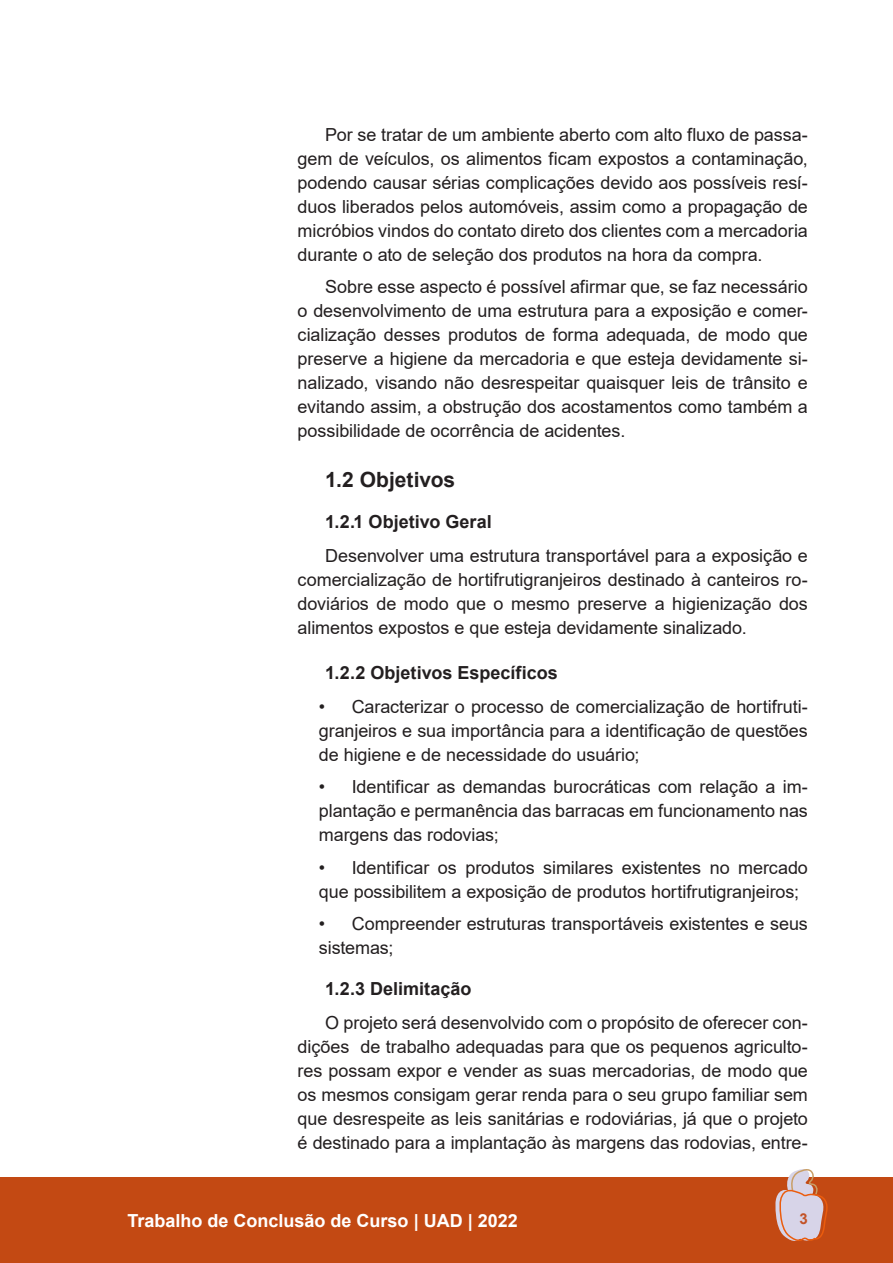
<style>
.page{position:relative;width:893px;height:1263px;background:#fff}
.page>*{position:absolute;margin:0;border:0;box-sizing:border-box;transform-origin:0 0}
.t1{font:700 21px "Arial";color:#231f20}
.t2{font:18px/24px "Arial";letter-spacing:-.005em;color:#231f20;text-align:justify}
.t3{font:700 18px "Arial";color:#231f20}
.t4{font:700 18px "Arial";color:#fff}
.t5{font:700 15px "Arial";color:#c35226}
</style>
<div class="page">
<div style="left:0;top:1178px;width:893px;height:85px;background:#c34913"></div>
<svg style="left:774px;top:1169px;width:56px;height:72px"></svg>
<p class="t2" style="left:298px;top:124px;width:512px;text-indent:28px">Por se tratar de um ambiente aberto com alto fluxo de passa&shy;gem de veículos, os alimentos ficam expostos a contaminação, podendo causar sérias complicações devido aos possíveis resí&shy;duos liberados pelos automóveis, assim como a propagação de micróbios vindos do contato direto dos clientes com a mercadoria durante o ato de seleção dos produtos na hora da compra.</p>
<p class="t2" style="left:298px;top:277px;width:512px;text-indent:28px">Sobre esse aspecto é possível afirmar que, se faz necessário o desenvolvimento de uma estrutura para a exposição e comer&shy;cialização desses produtos de forma adequada, de modo que preserve a higiene da mercadoria e que esteja devidamente si&shy;nalizado, visando não desrespeitar quaisquer leis de trânsito e evitando assim, a obstrução dos acostamentos como também a possibilidade de ocorrência de acidentes.</p>
<p class="t1" style="left:325px;top:472px;width:131px">1.2 Objetivos</p>
<p class="t3" style="left:325px;top:514px;width:168px">1.2.1 Objetivo Geral</p>
<p class="t2" style="left:298px;top:545px;width:512px;text-indent:28px">Desenvolver uma estrutura transportável para a exposição e comercialização de hortifrutigranjeiros destinado à canteiros ro&shy;doviários de modo que o mesmo preserve a higienização dos alimentos expostos e que esteja devidamente sinalizado.</p>
<p class="t3" style="left:325px;top:665px;width:234px">1.2.2 Objetivos Específicos</p>
<p class="t2" style="left:319px;top:696px;width:490px">• Caracterizar o processo de comercialização de hortifruti&shy;granjeiros e sua importância para a identificação de questões de higiene e de necessidade do usuário;</p>
<p class="t2" style="left:319px;top:776px;width:490px">• Identificar as demandas burocráticas com relação a im&shy;plantação e permanência das barracas em funcionamento nas margens das rodovias;</p>
<p class="t2" style="left:319px;top:857px;width:490px">• Identificar os produtos similares existentes no mercado que possibilitem a exposição de produtos hortifrutigranjeiros;</p>
<p class="t2" style="left:319px;top:913px;width:490px">• Compreender estruturas transportáveis existentes e seus sistemas;</p>
<p class="t3" style="left:325px;top:982px;width:148px">1.2.3 Delimitação</p>
<p class="t2" style="left:298px;top:1013px;width:512px;text-indent:28px">O projeto será desenvolvido com o propósito de oferecer con&shy;dições de trabalho adequadas para que os pequenos agriculto&shy;res possam expor e vender as suas mercadorias, de modo que os mesmos consigam gerar renda para o seu grupo familiar sem que desrespeite as leis sanitárias e rodoviárias, já que o projeto é destinado para a implantação às margens das rodovias, entre-</p>
<p class="t4" style="left:128px;top:1214px;width:392px">Trabalho de Conclusão de Curso | UAD | 2022</p>
<p class="t5" style="left:800px;top:1213px;width:10px">3</p>
</div>
